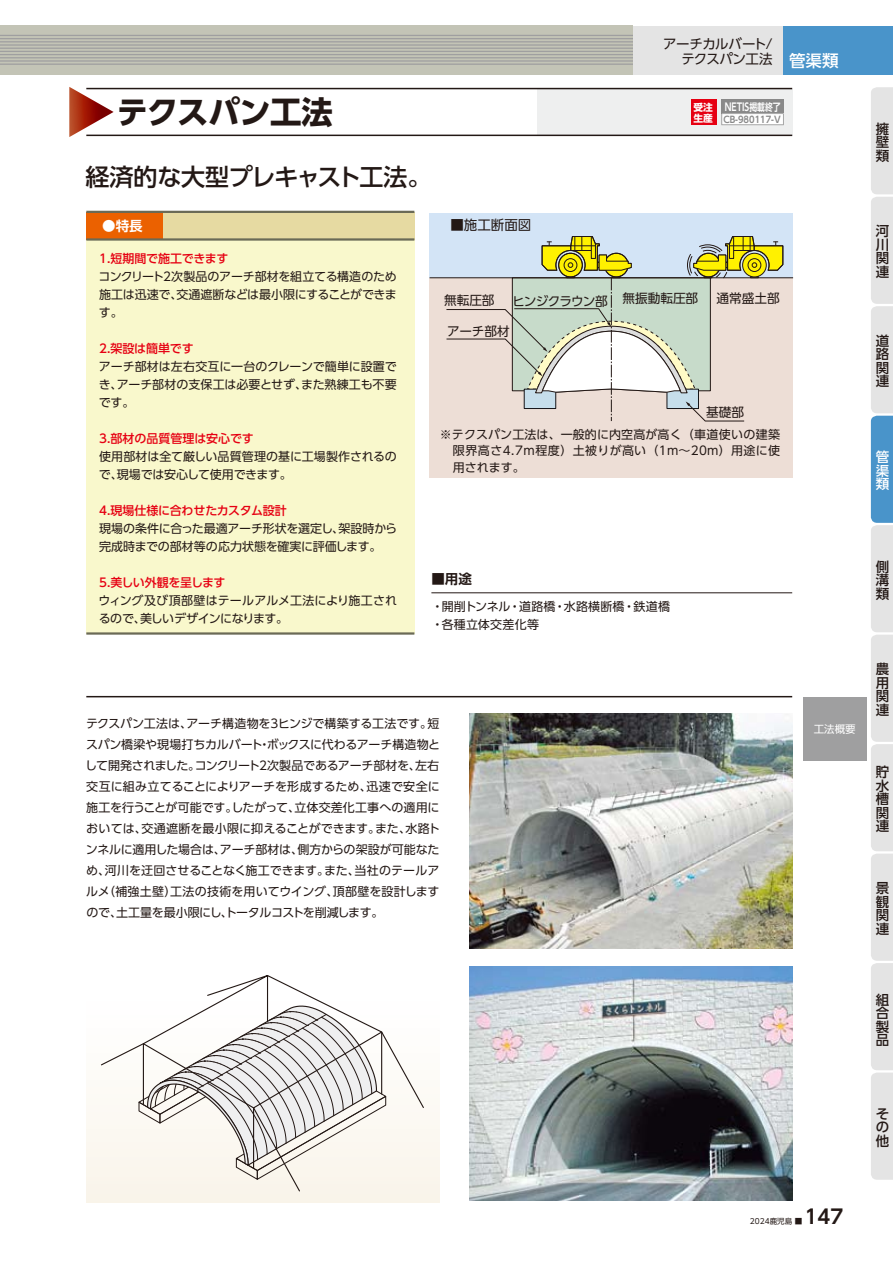
<style>
.page{position:relative;width:893px;height:1263px;background:#fff}
.page>*{position:absolute;margin:0;border:0;box-sizing:border-box;transform-origin:0 0}
.t1{font:700 31.5px "UD Shin Go Pro";letter-spacing:-.02em;color:#231815}
.t2{font:500 24px "UD Shin Go Pro";letter-spacing:-.01em;color:#231815}
.t3{font:700 19.5px "UD Shin Go Pro De";color:#231815}
.t4{font:500 16.5px "UD Shin Go Pro";color:#fff}
.t5{font:500 13.5px/13.5px "UD Shin Go Pro";color:#231815;text-align:justify}
.t6{font:13.5px/15px "UD Shin Go Pro";letter-spacing:-.025em;color:#231815;text-align:right}
.t7{font:500 13.5px/13.5px "UD Shin Go Pro";color:#fff;text-align:justify}
.t8{font:700 13.5px "UD Shin Go Pro De";color:#fff}
.t9{font:700 13.5px "UD Shin Go Pro De";color:#231815}
.t10{font:12.6px "UD Shin Go Pro";color:#231815}
.t11{font:12.6px "UD Shin Go Pro";letter-spacing:-.045em;color:#231815}
.t12{font:12px/18px "UD Shin Go Pro";color:#231815}
.t13{font:12px/18px "UD Shin Go Pro";letter-spacing:.02em;color:#231815}
.t14{font:700 10.8px "UD Shin Go Pro De";color:#fff;scale:.76 1}
.t15{font:10.5px "UD Shin Go Pro";color:#fff}
.t16{font:700 9.75px/11.2px "UD Shin Go Pro";color:#fff}
.t17{font:700 9.15px "UD Shin Go Pro De";color:#898989;scale:.91 1}
.t18{font:7.5px "UD Shin Go Pro";color:#231815}
.s1{font-weight:500;color:#e60012}
.s2{font-size:10.2px}
</style>
<div class="page">
<div style="left:0;top:26px;width:633px;height:49px;background:#c3c4b6"></div>
<hr style="left:0;top:64px;width:633px;height:1px;background:#9f9fa0">
<hr style="left:0;top:57px;width:633px;height:1px;background:#9f9fa0">
<hr style="left:0;top:51px;width:633px;height:1px;background:#9f9fa0">
<hr style="left:0;top:44px;width:633px;height:2px;background:#9f9fa0">
<hr style="left:0;top:38px;width:633px;height:1px;background:#9f9fa0">
<hr style="left:0;top:60px;width:633px;height:2px;background:#9f9fa0">
<hr style="left:0;top:54px;width:633px;height:1px;background:#9f9fa0">
<hr style="left:0;top:48px;width:633px;height:1px;background:#9f9fa0">
<hr style="left:0;top:41px;width:633px;height:1px;background:#9f9fa0">
<hr style="left:0;top:35px;width:633px;height:1px;background:#9f9fa0">
<div style="left:634px;top:26px;width:149px;height:49px;background:#e4e4e4"></div>
<div style="left:783px;top:26px;width:110px;height:49px;background:#4994ca"></div>
<svg style="left:871px;top:87px;width:22px;height:1093px;background:#d5dce2"></svg>
<div style="left:537px;top:89px;width:255px;height:47px;background:#eeefef"></div>
<hr style="left:86px;top:88px;width:706px;height:1px;background:#231815">
<hr style="left:86px;top:135px;width:706px;height:1px;background:#231815">
<svg style="left:69px;top:87px;width:45px;height:50px"></svg>
<div style="left:86px;top:239px;width:328px;height:395px;background:#f9f8cc"></div>
<div style="left:86px;top:212px;width:328px;height:27px;background:#e6daa2"></div>
<div style="left:86px;top:212px;width:77px;height:27px;background:#eb6100"></div>
<hr style="left:86px;top:211px;width:328px;height:2px;background:#6a6a56">
<hr style="left:86px;top:632px;width:328px;height:3px;background:#6a6a56">
<hr style="left:86px;top:238px;width:328px;height:3px;background:#6a6a56">
<div style="left:86px;top:947px;width:353px;height:256px;background:linear-gradient(to bottom,#fff,#f9f5eb)"></div>
<img style="left:470px;top:966px;width:323px;height:234px">
<img style="left:470px;top:714px;width:323px;height:234px">
<hr style="left:86px;top:696px;width:706px;height:1px;background:#231815">
<div style="left:803px;top:697px;width:64px;height:63px;background:#9f9fa0"></div>
<hr style="left:431px;top:592px;width:361px;height:1px;background:#231815">
<svg style="left:100px;top:971px;width:325px;height:221px"></svg>
<div style="left:430px;top:213px;width:363px;height:65px;background:#d3e4f6"></div>
<div style="left:430px;top:278px;width:363px;height:200px;background:#edded6"></div>
<svg style="left:446px;top:236px;width:337px;height:185px"></svg>
<hr style="left:430px;top:277px;width:363px;height:1px;background:#231815">
<div style="left:721px;top:99px;width:63px;height:14px;background:#898989"></div>
<svg style="left:721px;top:113px;width:63px;height:12px"></svg>
<div style="left:690px;top:99px;width:26px;height:26px;background:#e60012"></div>
<p class="t1" style="left:117px;top:86px;width:218px">テクスパン工法</p>
<p class="t2" style="left:85px;top:158px;width:348px">経済的な大型プレキャスト工法。</p>
<p class="t8" style="left:102px;top:215px;width:42px">●特長</p>
<p class="t12" style="left:99px;top:249px;width:300px"><span class="s1">1.短期間で施工できます<br></span>コンクリート2次製品のアーチ部材を組立てる構造のため施工は迅速で、交通遮断などは最小限にすることができます。</p>
<p class="t12" style="left:99px;top:339px;width:300px"><span class="s1">2.架設は簡単です<br></span>アーチ部材は左右交互に一台のクレーンで簡単に設置でき、アーチ部材の支保工は必要とせず、また熟練工も不要です。</p>
<p class="t12" style="left:99px;top:429px;width:299px"><span class="s1">3.部材の品質管理は安心です<br></span>使用部材は全て厳しい品質管理の基に工場製作されるので、現場では安心して使用できます。</p>
<p class="t12" style="left:99px;top:501px;width:300px"><span class="s1">4.現場仕様に合わせたカスタム設計<br></span>現場の条件に合った最適アーチ形状を選定し、架設時から完成時までの部材等の応力状態を確実に評価します。</p>
<p class="t12" style="left:99px;top:573px;width:300px"><span class="s1">5.美しい外観を呈します<br></span>ウィング及び頂部壁はテールアルメ工法により施工されるので、美しいデザインになります。</p>
<p class="t6" style="left:663px;top:36px;width:111px">アーチカルバート/テクスパン工法</p>
<p class="t4" style="left:789px;top:48px;width:51px">管渠類</p>
<p class="t16" style="left:693px;top:101px;width:21px">受注生産</p>
<p class="t14" style="left:725px;top:98px;width:75px">NETIS<span class="s2">掲載終了</span></p>
<p class="t17" style="left:723px;top:112px;width:64px">CB-980117-V</p>
<p class="t6" style="left:450px;top:217px;width:82px">■施工断面図</p>
<p class="t11" style="left:512px;top:291px;width:187px">ヒンジクラウン部 無振動転圧部</p>
<p class="t10" style="left:716px;top:288px;width:65px">通常盛土部</p>
<p class="t10" style="left:444px;top:290px;width:52px">無転圧部</p>
<p class="t10" style="left:447px;top:321px;width:64px">アーチ部材</p>
<p class="t10" style="left:706px;top:402px;width:39px">基礎部</p>
<p class="t12" style="left:453px;top:425px;width:329px;line-height:16.5px;text-align:justify;text-indent:-13px">※テクスパン工法は、一般的に内空高が高く（車道使いの建築限界高さ4.7m程度）土被りが高い（1m～20m）用途に使用されます。</p>
<p class="t9" style="left:431px;top:568px;width:42px">■用途</p>
<p class="t13" style="left:431px;top:597px;width:240px">・開削トンネル・道路橋・水路横断橋・鉄道橋・各種立体交差化等</p>
<p class="t12" style="left:85px;top:712px;width:357px;line-height:21px;text-align:justify">テクスパン工法は、アーチ構造物を3ヒンジで構築する工法です。短スパン橋梁や現場打ちカルバート・ボックスに代わるアーチ構造物として開発されました。コンクリート2次製品であるアーチ部材を、左右交互に組み立てることによりアーチを形成するため、迅速で安全に施工を行うことが可能です。したがって、立体交差化工事への適用においては、交通遮断を最小限に抑えることができます。また、水路トンネルに適用した場合は、アーチ部材は、側方からの架設が可能なため、河川を迂回させることなく施工できます。また、当社のテールアルメ（補強土壁）工法の技術を用いてウイング、頂部壁を設計しますので、土工量を最小限にし、トータルコストを削減します。</p>
<p class="t15" style="left:814px;top:721px;width:43px">工法概要</p>
<p class="t5" style="left:876px;top:121px;width:15px">擁壁類</p>
<p class="t5" style="left:876px;top:224px;width:15px">河川関連</p>
<p class="t5" style="left:876px;top:334px;width:15px">道路関連</p>
<p class="t7" style="left:876px;top:450px;width:15px">管渠類</p>
<p class="t5" style="left:876px;top:559px;width:15px">側溝類</p>
<p class="t5" style="left:876px;top:662px;width:15px">農用関連</p>
<p class="t5" style="left:876px;top:765px;width:15px">貯水槽関連</p>
<p class="t5" style="left:876px;top:881px;width:15px">景観関連</p>
<p class="t5" style="left:876px;top:993px;width:15px">組合製品</p>
<p class="t18" style="left:750px;top:1215px;width:54px">2024鹿児島 ■</p>
<p class="t3" style="left:805px;top:1200px;width:40px">147</p>
<p class="t5" style="left:876px;top:1106px;width:15px">その他</p>
</div>
